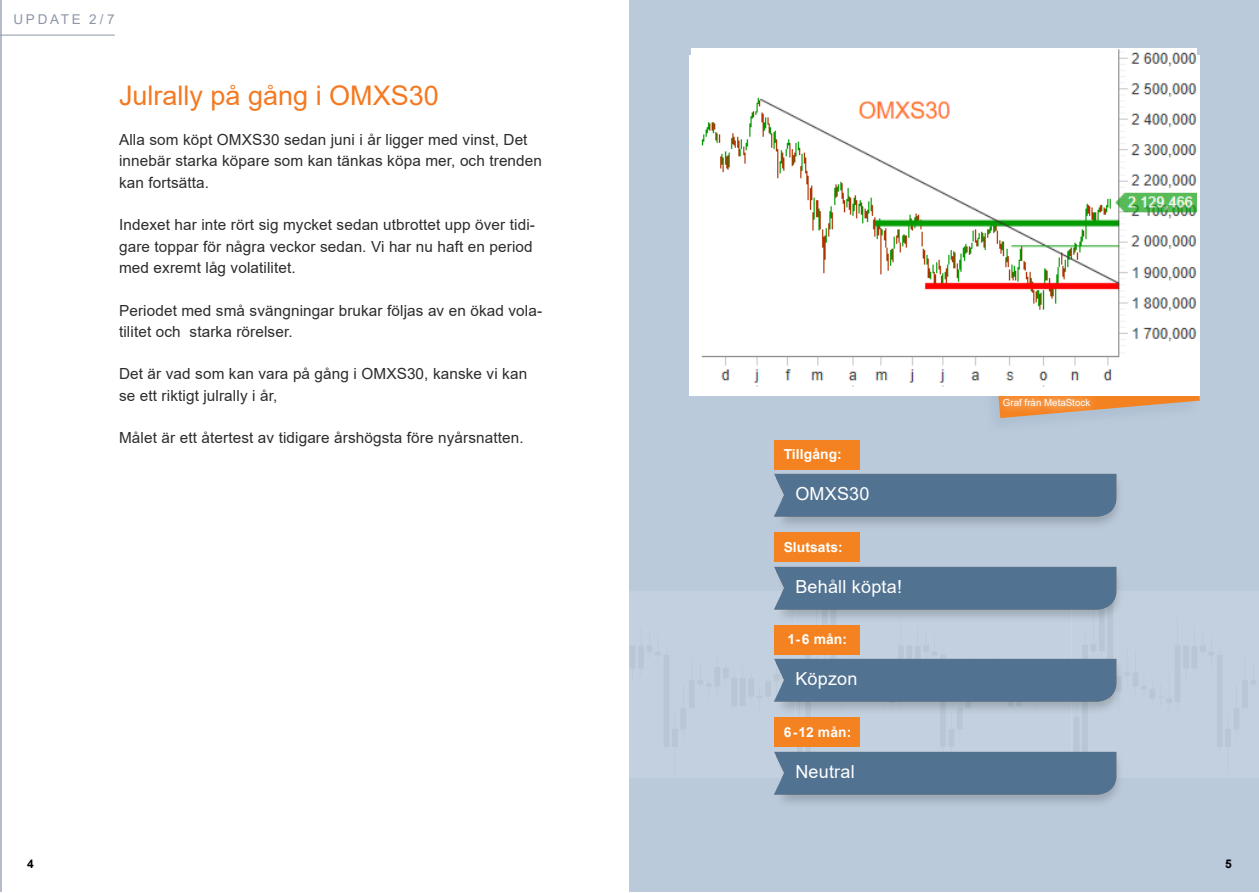
<style>
.page{position:relative;width:1259px;height:893px;background:#fff}
.page>*{position:absolute;margin:0;border:0;box-sizing:border-box;transform-origin:0 0}
.RUBBE_2020{font:27px "Arial";color:#f47921}
.TABELLTEXT_2020{font:18px "Arial";letter-spacing:.01em;color:#fff}
.BRÖD_2020{font:15.3px/21.3px "Arial";letter-spacing:.01em;color:#2e2b2c}
.t1{font:700 13.8px "Arial";letter-spacing:.01em;color:#fff}
.BRÖD_2020-2{font:13.5px "Arial";letter-spacing:.2em;color:#8d97a7}
.PAG{font:700 12px "Arial";color:#000002}
.t2{font:9.75px "Arial";color:#fff}
</style>
<div class="page">
<div style="left:629px;top:0;width:630px;height:893px;background:#bbcadb"></div>
<svg style="left:992px;top:395px;width:207px;height:23px"></svg>
<div style="left:689px;top:55px;width:510px;height:340px;background:#fff"></div>
<div style="left:994px;top:390px;width:104px;height:25px;background:#fff;opacity:.75"></div>
<hr style="left:0;top:0;width:1px;height:893px;background:#b6bbcb">
<hr style="left:0;top:892px;width:1259px;height:1px;background:#fff">
<div style="left:774px;top:718px;width:85px;height:29px;background:#f58220"></div>
<img style="left:774px;top:731px;width:345px;height:72px">
<div style="left:774px;top:625px;width:85px;height:30px;background:#f58220"></div>
<img style="left:774px;top:639px;width:347px;height:85px">
<div style="left:774px;top:533px;width:85px;height:29px;background:#f58220"></div>
<img style="left:774px;top:546px;width:345px;height:85px">
<div style="left:774px;top:440px;width:85px;height:30px;background:#f58220"></div>
<img style="left:774px;top:454px;width:345px;height:85px">
<hr style="left:0;top:35px;width:115px;height:1px;background:#8d97a7">
<img style="left:691px;top:49px;width:505px;height:338px">
<p class="BRÖD_2020-2" style="left:14px;top:10px;width:69px">UPDATE</p>
<p class="BRÖD_2020-2" style="left:89px;top:10px;width:27px">2/7</p>
<p class="RUBBE_2020" style="left:119px;top:77px;width:321px">Julrally på gång i OMXS30</p>
<p class="BRÖD_2020" style="left:119px;top:129px;width:424px">Alla som köpt OMXS30 sedan juni i år ligger med vinst, Det innebär starka köpare som kan tänkas köpa mer, och trenden kan fortsätta.</p>
<p class="BRÖD_2020" style="left:119px;top:214px;width:417px">Indexet har inte rört sig mycket sedan utbrottet upp över tidi&shy;gare toppar för några veckor sedan. Vi har nu haft en period med exremt låg volatilitet.</p>
<p class="BRÖD_2020" style="left:119px;top:299px;width:424px">Periodet med små svängningar brukar följas av en ökad vola&shy;tilitet och starka rörelser.</p>
<p class="BRÖD_2020" style="left:119px;top:363px;width:409px">Det är vad som kan vara på gång i OMXS30, kanske vi kan se ett riktigt julrally i år,</p>
<p class="BRÖD_2020" style="left:119px;top:427px;width:406px">Målet är ett återtest av tidigare årshögsta före nyårsnatten.</p>
<p class="t1" style="left:783px;top:444px;width:60px">Tillgång:</p>
<p class="TABELLTEXT_2020" style="left:795px;top:482px;width:76px">OMXS30</p>
<p class="t1" style="left:783px;top:537px;width:61px">Slutsats:</p>
<p class="TABELLTEXT_2020" style="left:795px;top:574px;width:108px">Behåll köpta!</p>
<p class="t1" style="left:787px;top:630px;width:61px">1-6 mån:</p>
<p class="TABELLTEXT_2020" style="left:795px;top:667px;width:64px">Köpzon</p>
<p class="t1" style="left:783px;top:722px;width:69px">6-12 mån:</p>
<p class="TABELLTEXT_2020" style="left:795px;top:759px;width:61px">Neutral</p>
<p class="t2" style="left:1003px;top:396px;width:89px">Graf från MetaStock</p>
<p class="PAG" style="left:27px;top:856px;width:8px">4</p>
<p class="PAG" style="left:1225px;top:856px;width:8px">5</p>
</div>
